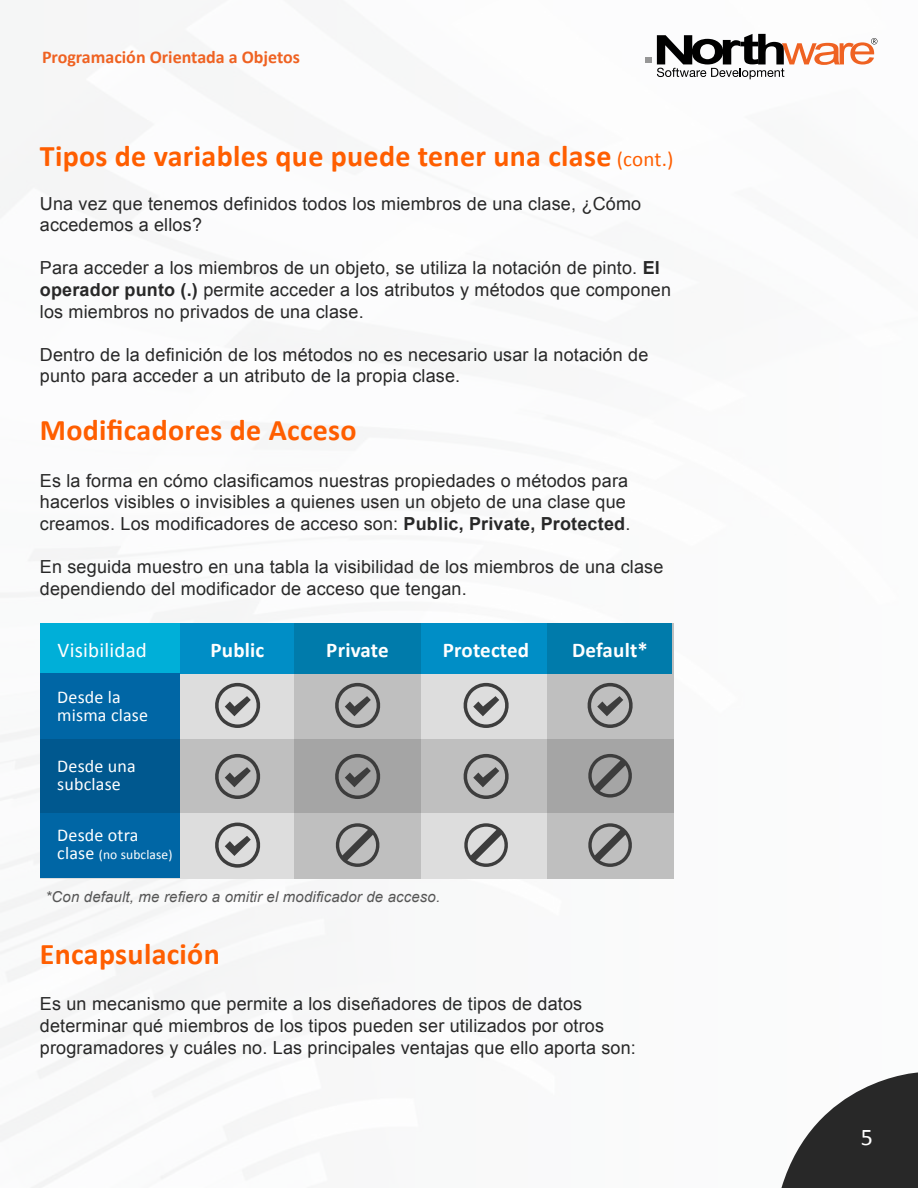
<style>
.page{position:relative;width:918px;height:1188px;background:#fff}
.page>*{position:absolute;margin:0;border:0;box-sizing:border-box;transform-origin:0 0}
.t1{font:700 30px "Calibri";letter-spacing:.01em;color:#ff5e00}
.t2{font:24px "Calibri";color:#fff}
.t3{font:700 21px "Calibri";letter-spacing:.01em;color:#fff}
.t4{font:21px "Calibri";letter-spacing:.01em;color:#fff}
.t5{font:18px/21.6px "Arial";letter-spacing:.01em;color:#282828}
.t6{font:18px/18px "Calibri";letter-spacing:.01em;color:#fff}
.t7{font:700 18px "Calibri";color:#ef6222}
.t8{font:italic 15px "Arial";letter-spacing:.01em;color:#565656}
.t9{font:13.5px "Calibri";letter-spacing:.01em;color:#fff}
.s1{font-weight:400;font-size:21px}
.s2{font-weight:700}
.s3{font-size:18px}
</style>
<div class="page">
<svg style="left:781px;top:1073px;width:137px;height:115px"></svg>
<svg style="left:645px;top:58px;width:6px;height:5px"></svg>
<svg style="left:657px;top:34px;width:220px;height:45px"></svg>
<div style="left:40px;top:623px;width:633px;height:255px;background:#ddd"></div>
<div style="left:40px;top:623px;width:632px;height:50px;background:#008ec6"></div>
<div style="left:40px;top:623px;width:140px;height:50px;background:#00afd8"></div>
<div style="left:40px;top:673px;width:140px;height:205px;background:#0066a5"></div>
<svg style="left:295px;top:623px;width:126px;height:255px;background:#7ca7b7"></svg>
<svg style="left:547px;top:623px;width:126px;height:255px;background:#7ca7b7"></svg>
<svg style="left:40px;top:739px;width:633px;height:73px;background:#8099a8"></svg>
<svg style="left:215px;top:683px;width:46px;height:45px"></svg>
<svg style="left:333px;top:683px;width:49px;height:45px;background:#989898"></svg>
<svg style="left:463px;top:683px;width:46px;height:45px"></svg>
<svg style="left:213px;top:754px;width:49px;height:45px;background:#989898"></svg>
<svg style="left:215px;top:823px;width:46px;height:45px"></svg>
<svg style="left:333px;top:754px;width:49px;height:45px;background:#868686"></svg>
<svg style="left:461px;top:754px;width:50px;height:45px;background:#999"></svg>
<svg style="left:585px;top:683px;width:50px;height:45px;background:#999"></svg>
<svg style="left:586px;top:754px;width:48px;height:44px;background:#838383"></svg>
<svg style="left:586px;top:823px;width:48px;height:44px;background:#949494"></svg>
<svg style="left:464px;top:823px;width:44px;height:44px"></svg>
<svg style="left:334px;top:823px;width:48px;height:44px;background:#949494"></svg>
<p class="t7" style="left:42px;top:46px;width:260px">Programación Orientada a Objetos</p>
<h1 class="t1" style="left:40px;top:137px;width:635px">Tipos de variables que puede tener una clase <span class="s1">(cont.)</span></h1>
<p class="t5" style="left:40px;top:193px;width:603px">Una vez que tenemos definidos todos los miembros de una clase, ¿Cómo accedemos a ellos?</p>
<p class="t5" style="left:40px;top:258px;width:633px">Para acceder a los miembros de un objeto, se utiliza la notación de pinto. <span class="s2">El operador punto (.)</span> permite acceder a los atributos y métodos que componen los miembros no privados de una clase.</p>
<p class="t5" style="left:40px;top:344px;width:610px">Dentro de la definición de los métodos no es necesario usar la notación de punto para acceder a un atributo de la propia clase.</p>
<h1 class="t1" style="left:40px;top:411px;width:318px">Modificadores de Acceso</h1>
<p class="t5" style="left:40px;top:470px;width:592px">Es la forma en cómo clasificamos nuestras propiedades o métodos para hacerlos visibles o invisibles a quienes usen un objeto de una clase que creamos. Los modificadores de acceso son: <span class="s2">Public, Private, Protected</span>.</p>
<p class="t5" style="left:40px;top:556px;width:625px">En seguida muestro en una tabla la visibilidad de los miembros de una clase dependiendo del modificador de acceso que tengan.</p>
<p class="t4" style="left:58px;top:637px;width:91px">Visibilidad</p>
<p class="t6" style="left:57px;top:688px;width:92px">Desde la misma clase</p>
<p class="t6" style="left:57px;top:757px;width:80px">Desde una subclase</p>
<p class="t6" style="left:57px;top:826px;width:83px">Desde otra</p>
<p class="t9" style="left:57px;top:846px;width:117px"><span class="s3">clase</span> (no subclase)</p>
<p class="t3" style="left:211px;top:637px;width:55px">Public</p>
<p class="t3" style="left:326px;top:637px;width:64px">Private</p>
<p class="t3" style="left:443px;top:637px;width:88px">Protected</p>
<p class="t3" style="left:572px;top:637px;width:77px">Default*</p>
<p class="t8" style="left:46px;top:887px;width:396px">*Con default, me refiero a omitir el modificador de acceso.</p>
<h1 class="t1" style="left:40px;top:934px;width:181px">Encapsulación</h1>
<p class="t5" style="left:40px;top:993px;width:598px">Es un mecanismo que permite a los diseñadores de tipos de datos determinar qué miembros de los tipos pueden ser utilizados por otros programadores y cuáles no. Las principales ventajas que ello aporta son:</p>
<h2 class="t2" style="left:861px;top:1122px;width:14px">5</h2>
</div>
